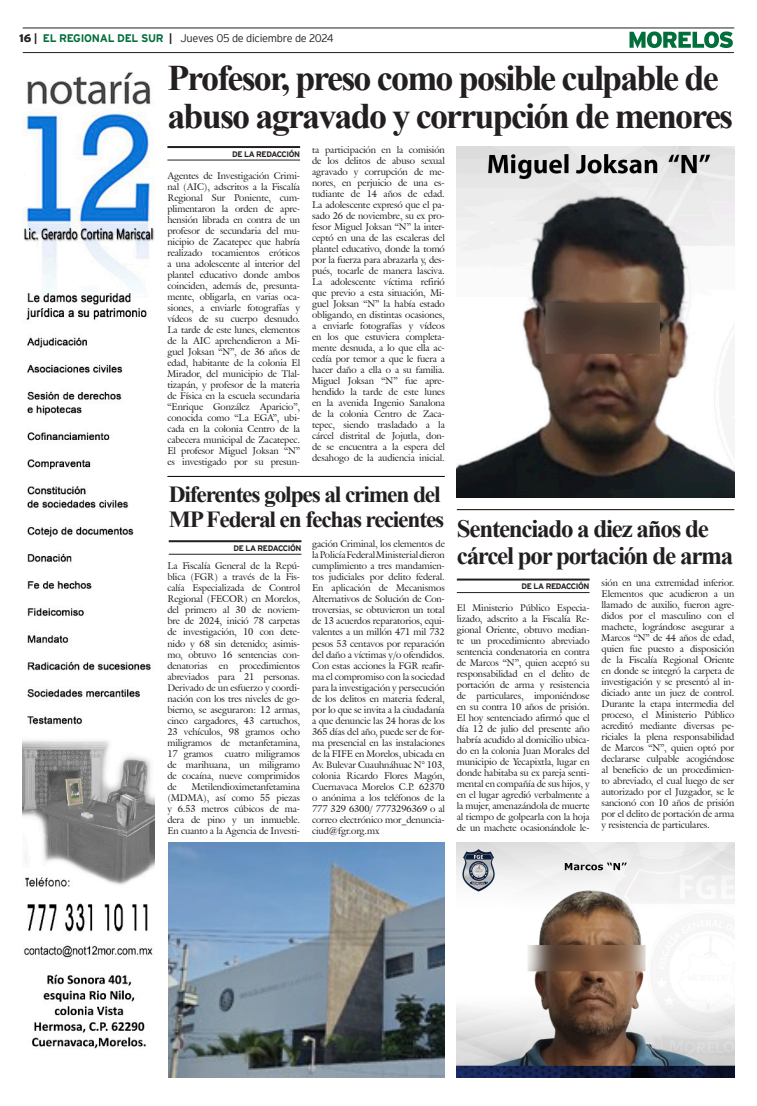
<style>
.page{position:relative;width:757px;height:1106px;background:#fff}
.page>*{position:absolute;margin:0;border:0;box-sizing:border-box;transform-origin:0 0}
.Cabeza_01{font:700 36px/38px "Times New Roman";letter-spacing:-.05em;color:#231f20}
.Cabeza_03{font:700 25px/27px "Times New Roman";letter-spacing:-.05em;color:#231f20}
.Cabeza_03-2{font:700 23px/25px "Times New Roman";letter-spacing:-.05em;color:#231f20}
.t1{font:300 11px "Interstate";letter-spacing:-.025em;color:#231f20}
.t2{font:9.5px/11px "Galliard IT Cby BT";letter-spacing:-.01em;color:#231f20;text-align:justify}
.t3{font:700 8px "Interstate";letter-spacing:-.05em;color:#231f20}
.s1{font-weight:900}
.s2{font-weight:700}
.s3{font-weight:700;color:#006f3c}
</style>
<div class="page">
<hr style="left:23px;top:28px;width:711px;height:1px;background:#231f20">
<hr style="left:23px;top:52px;width:711px;height:1px;background:#231f20">
<svg style="left:629px;top:31px;width:104px;height:17px"></svg>
<img style="left:23px;top:72px;width:131px;height:977px">
<hr style="left:167px;top:146px;width:133px;height:2px;background:#231f20">
<hr style="left:167px;top:160px;width:133px;height:1px;background:#231f20">
<hr style="left:169px;top:540px;width:132px;height:2px;background:#231f20">
<hr style="left:169px;top:554px;width:132px;height:1px;background:#231f20">
<hr style="left:167px;top:476px;width:278px;height:1px;background:#000">
<hr style="left:457px;top:578px;width:132px;height:2px;background:#231f20">
<hr style="left:457px;top:592px;width:132px;height:1px;background:#231f20">
<hr style="left:457px;top:509px;width:277px;height:1px;background:#000">
<img style="left:169px;top:842px;width:276px;height:235px">
<img style="left:457px;top:146px;width:277px;height:351px">
<img style="left:457px;top:842px;width:277px;height:235px">
<p class="t1" style="left:19px;top:32px;width:316px"><span class="s1">16</span> <span class="s2">|</span> <span class="s3">EL REGIONAL DEL SUR</span> <span class="s2">|</span> Jueves 05 de diciembre de 2024</p>
<p class="Cabeza_01" style="left:167px;top:58px;width:567px">Profesor, preso como posible culpable de abuso agravado y corrupción de menores</p>
<p class="t3" style="left:232px;top:149px;width:69px">DE LA REDACCIÓN</p>
<p class="t2" style="left:312px;top:144px;width:134px">ta participación en la comisión de los delitos de abuso sexual agravado y corrupción de me&shy;nores, en perjuicio de una es&shy;tudiante de 14 años de edad.<br>La adolescente expresó que el pa&shy;sado 26 de noviembre, su ex pro&shy;fesor Miguel Joksan “N” la inter&shy;ceptó en una de las escaleras del plantel educativo, donde la tomó por la fuerza para abrazarla y, des&shy;pués, tocarle de manera lasciva.<br>La adolescente víctima refirió que previo a esta situación, Mi&shy;guel Joksan “N” la había estado obligando, en distintas ocasiones, a enviarle fotografías y vídeos en los que estuviera completa&shy;mente desnuda, a lo que ella ac&shy;cedía por temor a que le fuera a hacer daño a ella o a su familia.<br>Miguel Joksan “N” fue apre&shy;hendido la tarde de este lunes en la avenida Ingenio Sanalona de la colonia Centro de Zaca&shy;tepec, siendo trasladado a la cárcel distrital de Jojutla, don&shy;de se encuentra a la espera del desahogo de la audiencia inicial.</p>
<p class="t2" style="left:167px;top:170px;width:134px">Agentes de Investigación Crimi&shy;nal (AIC), adscritos a la Fiscalía Regional Sur Poniente, cum&shy;plimentaron la orden de apre&shy;hensión librada en contra de un profesor de secundaria del mu&shy;nicipio de Zacatepec que habría realizado tocamientos eróticos a una adolescente al interior del plantel educativo donde ambos coinciden, además de, presunta&shy;mente, obligarla, en varias oca&shy;siones, a enviarle fotografías y vídeos de su cuerpo desnudo.<br>La tarde de este lunes, elementos de la AIC aprehendieron a Mi&shy;guel Joksan “N”, de 36 años de edad, habitante de la colonia El Mirador, del municipio de Tlal&shy;tizapán, y profesor de la materia de Física en la escuela secundaria “Enrique González Aparicio”, conocida como “La EGA”, ubi&shy;cada en la colonia Centro de la cabecera municipal de Zacatepec.<br>El profesor Miguel Joksan “N” es investigado por su presun-</p>
<p class="Cabeza_03-2" style="left:169px;top:481px;width:277px">Diferentes golpes al crimen del<br>MP Federal en fechas recientes</p>
<p class="t3" style="left:233px;top:543px;width:69px">DE LA REDACCIÓN</p>
<p class="t2" style="left:312px;top:538px;width:134px">gación Criminal, los elementos de la Policía Federal Ministerial dieron cumplimiento a tres mandamien&shy;tos judiciales por delito federal.<br>En aplicación de Mecanismos Alternativos de Solución de Con&shy;troversias, se obtuvieron un total de 13 acuerdos reparatorios, equi&shy;valentes a un millón 471 mil 732 pesos 53 centavos por reparación del daño a víctimas y/o ofendidos.<br>Con estas acciones la FGR reafir&shy;ma el compromiso con la sociedad para la investigación y persecución de los delitos en materia federal, por lo que se invita a la ciudadanía a que denuncie las 24 horas de los 365 días del año, puede ser de for&shy;ma presencial en las instalaciones de la FIFE en Morelos, ubicada en Av. Bulevar Cuauhnáhuac N° 103, colonia Ricardo Flores Magón, Cuernavaca Morelos C.P. 62370 o anónima a los teléfonos de la 777 329 6300/ 7773296369 o al correo electrónico mor_denuncia&shy;ciud@fgr.org.mx</p>
<p class="t2" style="left:167px;top:560px;width:134px">La Fiscalía General de la Repú&shy;blica (FGR) a través de la Fis&shy;calía Especializada de Control Regional (FECOR) en Morelos, del primero al 30 de noviem&shy;bre de 2024, inició 78 carpetas de investigación, 10 con dete&shy;nido y 68 sin detenido; asimis&shy;mo, obtuvo 16 sentencias con&shy;denatorias en procedimientos abreviados para 21 personas.<br>Derivado de un esfuerzo y coordi&shy;nación con los tres niveles de go&shy;bierno, se aseguraron: 12 armas, cinco cargadores, 43 cartuchos, 23 vehículos, 98 gramos ocho miligramos de metanfetamina, 17 gramos</p>
<p class="t2" style="left:167px;top:747px;width:134px;text-indent:57px">cuatro miligramos de marihuana, un miligramo de cocaína, nueve comprimidos de</p>
<p class="t2" style="left:167px;top:780px;width:134px;text-indent:25px">Metilendioximetanfetamina (MDMA), así como 55 piezas y 6.53 metros cúbicos de ma&shy;dera de pino y un inmueble.<br>En cuanto a la Agencia de Investi-</p>
<p class="Cabeza_03" style="left:457px;top:515px;width:278px">Sentenciado a diez años de cárcel por portación de arma</p>
<p class="t3" style="left:522px;top:582px;width:69px">DE LA REDACCIÓN</p>
<p class="t2" style="left:601px;top:577px;width:134px">sión en una extremidad inferior.<br>Elementos que acudieron a un llamado de auxilio, fueron agre&shy;didos por el masculino con el machete, lográndose asegurar a Marcos “N” de 44 años de edad, quien fue puesto a disposición de la Fiscalía Regional Oriente en donde se integró la carpeta de investigación y se presentó al in&shy;diciado ante un juez de control.<br>Durante la etapa intermedia del proceso, el Ministerio Público acreditó mediante diversas pe&shy;riciales la plena responsabilidad de Marcos “N”, quien optó por declararse culpable acogiéndose al beneficio de un procedimien&shy;to abreviado, el cual luego de ser autorizado por el Juzgador, se le sancionó con 10 años de prisión por el delito de portación de arma y resistencia de particulares.</p>
<p class="t2" style="left:457px;top:602px;width:134px">El Ministerio Público Especia&shy;lizado, adscrito a la Fiscalía Re&shy;gional Oriente, obtuvo median&shy;te un procedimiento abreviado sentencia condenatoria en contra de Marcos “N”, quien aceptó su responsabilidad en el delito de portación de arma y resistencia de particulares, imponiéndose en su contra 10 años de prisión.<br>El hoy sentenciado afirmó que el día 12 de julio del presente año habría acudido al domicilio ubica&shy;do en la colonia Juan Morales del municipio de Yecapixtla, lugar en donde habitaba su ex pareja senti&shy;mental en compañía de sus hijos, y en el lugar agredió verbalmente a la mujer, amenazándola de muerte al tiempo de golpearla con la hoja de un machete ocasionándole le-</p>
</div>
